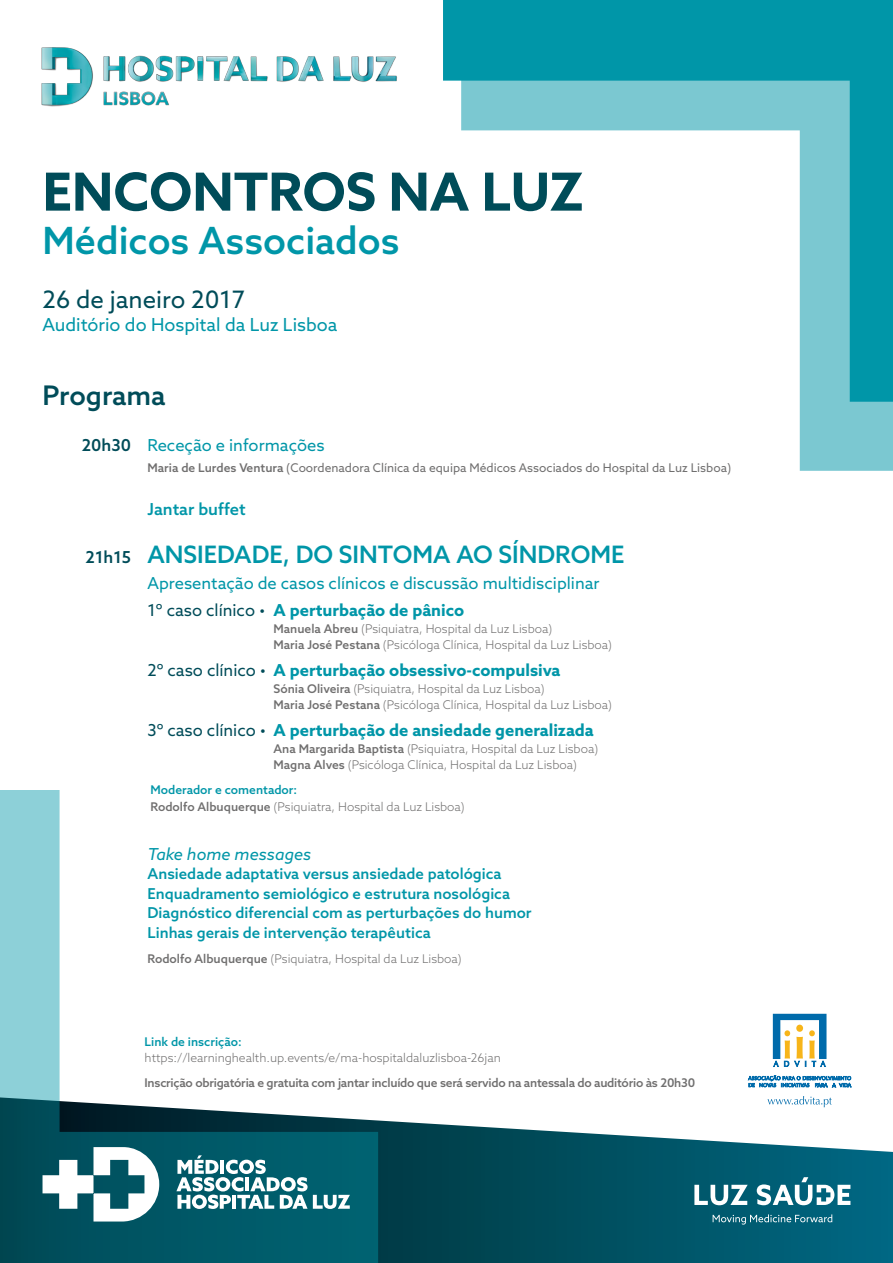
<style>
.page{position:relative;width:893px;height:1263px;background:#fff}
.page>*{position:absolute;margin:0;border:0;box-sizing:border-box;transform-origin:0 0}
.t1{font:700 52.5px "Azo Sans";color:#004c59}
.t2{font:500 37.5px "Azo Sans";color:#0096a8}
.t3{font:500 27px "Azo Sans";color:#004c59}
.t4{font:500 24px "Azo Sans";color:#0096a8}
.t5{font:24px "Azo Sans";color:#004c59}
.t6{font:18px "Azo Sans";color:#0096a8}
.t7{font:16.5px/27px "Azo Sans";color:#0096a8}
.t8{font:700 16.5px "Azo Sans";color:#0096a8}
.t9{font:italic 16.5px "Azo Sans";color:#0096a8}
.t10{font:500 16.5px "Azo Sans";color:#0096a8}
.t11{font:500 15px/19.5px "Azo Sans";color:#0096a8}
.t12{font:300 12px/16.5px "Azo Sans";color:#706f6f}
.t13{font:500 12px "Azo Sans";letter-spacing:-.02em;color:#706f6f}
.t14{font:12px "Azo Sans";color:#706f6f}
.t15{font:500 12px "Azo Sans";color:#0096a8}
.s1{font-weight:500;color:#004c59}
.s2{font-weight:500}
.s3{font-size:16.5px;color:#004c59}
.s4{color:#004c59}
.s5{font-weight:700}
.s6{font-weight:400;color:#004c59}
.s7{font-weight:500;color:#0096a8}
</style>
<div class="page">
<svg style="left:378px;top:1107px;width:515px;height:156px"></svg>
<svg style="left:0;top:790px;width:378px;height:473px"></svg>
<svg style="left:443px;top:0;width:18px;height:81px"></svg>
<svg style="left:461px;top:0;width:432px;height:471px"></svg>
<svg style="left:43px;top:1147px;width:116px;height:74px"></svg>
<svg style="left:176px;top:1155px;width:174px;height:54px"></svg>
<img style="left:41px;top:47px;width:356px;height:60px">
<svg style="left:694px;top:1177px;width:156px;height:28px"></svg>
<svg style="left:713px;top:1214px;width:119px;height:10px"></svg>
<svg style="left:767px;top:1096px;width:65px;height:11px"></svg>
<svg style="left:773px;top:1014px;width:53px;height:53px"></svg>
<svg style="left:748px;top:1075px;width:103px;height:12px"></svg>
<h1 class="t1" style="left:43px;top:157px;width:543px">ENCONTROS NA LUZ</h1>
<h2 class="t2" style="left:43px;top:216px;width:359px">Médicos Associados</h2>
<h3 class="t5" style="left:43px;top:284px;width:204px">26 de janeiro 2017</h3>
<h3 class="t6" style="left:43px;top:313px;width:296px">Auditório do Hospital da Luz Lisboa</h3>
<h3 class="t3" style="left:43px;top:378px;width:125px">Programa</h3>
<h3 class="t7" style="left:82px;top:431px;width:244px"><span class="s1">20h30</span> Receção e informações</h3>
<p class="t14" style="left:148px;top:460px;width:585px"><span class="s2">Maria de Lurdes Ventura</span> (Coordenadora Clínica da equipa Médicos Associados do Hospital da Luz Lisboa)</p>
<h3 class="t10" style="left:148px;top:498px;width:100px">Jantar buffet</h3>
<h3 class="t4" style="left:86px;top:538px;width:540px"><span class="s3">21h15</span> ANSIEDADE, DO SINTOMA AO SÍNDROME</h3>
<h3 class="t7" style="left:148px;top:570px;width:454px">Apresentação de casos clínicos e discussão multidisciplinar<br><span class="s4">1º caso clínico •</span> <span class="s5">A perturbação de pânico</span></h3>
<p class="t12" style="left:274px;top:620px;width:340px"><span class="s2">Manuela Abreu</span> (Psiquiatra, Hospital da Luz Lisboa)<br><span class="s2">Maria José Pestana</span> (Psicóloga Clínica, Hospital da Luz Lisboa)</p>
<h3 class="t8" style="left:148px;top:660px;width:414px"><span class="s6">2º caso clínico •</span> A perturbação obsessivo-compulsiva</h3>
<p class="t12" style="left:274px;top:680px;width:340px"><span class="s2">Sónia Oliveira</span> (Psiquiatra, Hospital da Luz Lisboa)<br><span class="s2">Maria José Pestana</span> (Psicóloga Clínica, Hospital da Luz Lisboa)</p>
<h3 class="t8" style="left:148px;top:720px;width:448px"><span class="s6">3º caso clínico •</span> A perturbação de ansiedade generalizada</h3>
<p class="t12" style="left:274px;top:740px;width:326px"><span class="s2">Ana Margarida Baptista</span> (Psiquiatra, Hospital da Luz Lisboa)<br><span class="s2">Magna Alves</span> (Psicóloga Clínica, Hospital da Luz Lisboa)</p>
<p class="t12" style="left:151px;top:782px;width:316px"><span class="s7">Moderador e comentador:<br></span><span class="s2">Rodolfo Albuquerque</span> (Psiquiatra, Hospital da Luz Lisboa)</p>
<h3 class="t9" style="left:148px;top:843px;width:165px">Take home messages</h3>
<p class="t11" style="left:148px;top:864px;width:386px">Ansiedade adaptativa versus ansiedade patológica Enquadramento semiológico e estrutura nosológica Diagnóstico diferencial com as perturbações do humor Linhas gerais de intervenção terapêutica</p>
<p class="t12" style="left:148px;top:950px;width:316px"><span class="s2">Rodolfo Albuquerque</span> (Psiquiatra, Hospital da Luz Lisboa)</p>
<p class="t15" style="left:145px;top:1034px;width:99px">Link de inscrição:</p>
<p class="t12" style="left:145px;top:1050px;width:358px">https://learninghealth.up.events/e/ma-hospitaldaluzlisboa-26jan</p>
<p class="t13" style="left:145px;top:1075px;width:552px">Inscrição obrigatória e gratuita com jantar incluído que será servido na antessala do auditório às 20h30</p>
</div>
